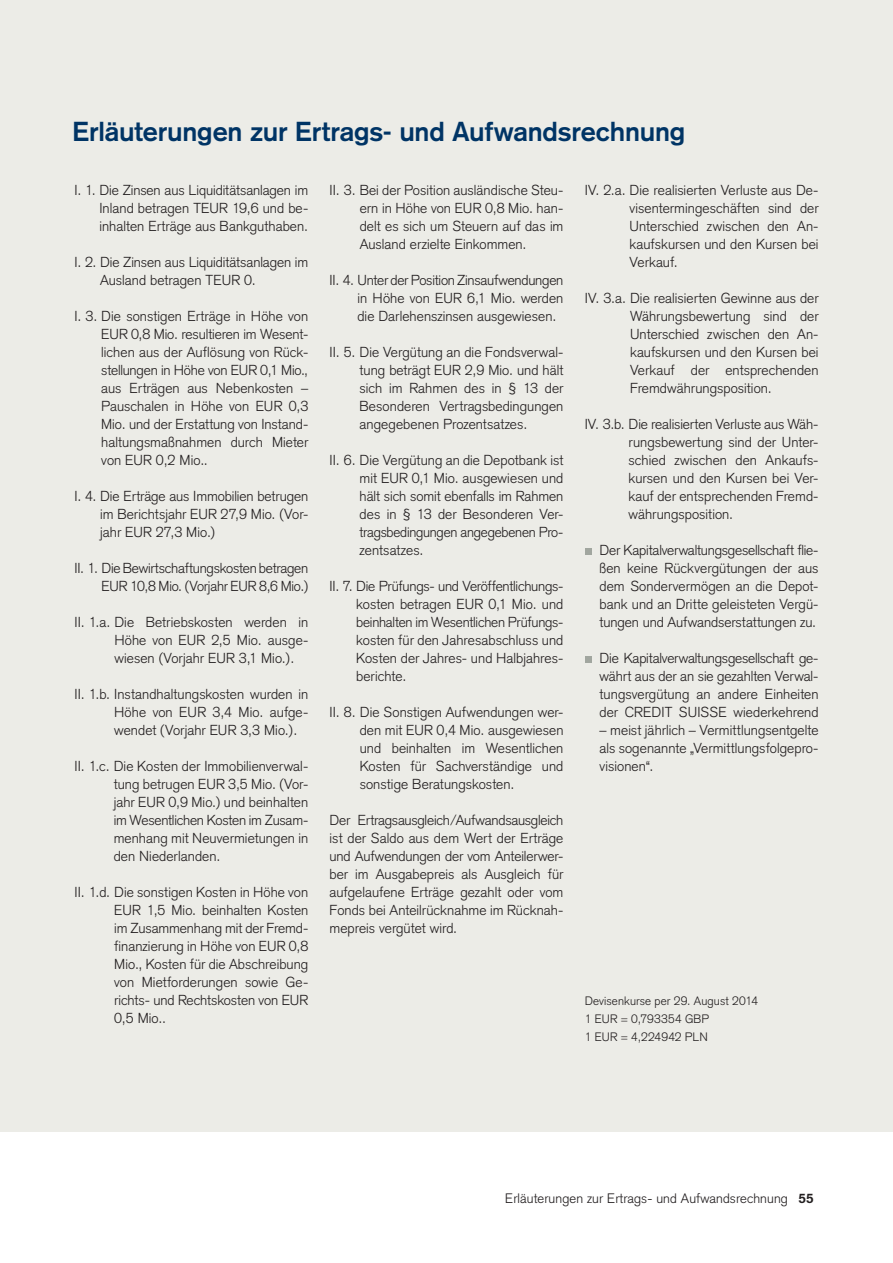
<style>
.page{position:relative;width:893px;height:1263px;background:#fff}
.page>*{position:absolute;margin:0;border:0;box-sizing:border-box;transform-origin:0 0}
.t1{font:700 27px "Akzidenz Grotesk";letter-spacing:-.005em;color:#003465}
.t2{font:300 14.25px/18px "Akzidenz Grotesk";letter-spacing:.005em;color:#231f20;text-align:justify}
.t3{font:300 14.25px/18px "Akzidenz Grotesk";letter-spacing:-.015em;color:#231f20;text-align:right}
.t4{font:300 13.5px "Akzidenz Grotesk";letter-spacing:.01em;color:#231f20}
.t5{font:300 12px/18px "Akzidenz Grotesk";letter-spacing:.015em;color:#231f20}
.s1{font-weight:700}
</style>
<div class="page">
<div style="left:0;top:0;width:893px;height:1131px;background:#ecece7"></div>
<div style="left:585px;top:548px;width:6px;height:7px;background:#a1a69f"></div>
<div style="left:585px;top:656px;width:6px;height:7px;background:#a1a69f"></div>
<p class="t1" style="left:73px;top:116px;width:614px">Erläuterungen zur Ertrags- und Aufwandsrechnung</p>
<p class="t2" style="left:99px;top:181px;width:210px;text-indent:-25px">I. 1. Die Zinsen aus Liquiditätsanlagen im Inland betragen TEUR 19,6 und be&shy;inhalten Erträge aus Bankguthaben.</p>
<p class="t2" style="left:100px;top:253px;width:210px;text-indent:-26px">I. 2. Die Zinsen aus Liquiditätsanlagen im<br>Ausland betragen TEUR 0.</p>
<p class="t2" style="left:101px;top:307px;width:209px;text-indent:-27px">I. 3. Die sonstigen Erträge in Höhe von EUR 0,8 Mio. resultieren im Wesent&shy;lichen aus der Auflösung von Rück&shy;stellungen in Höhe von EUR 0,1 Mio., aus Erträgen aus Nebenkosten – Pauschalen in Höhe von EUR 0,3<br>Mio. und der Erstattung von Instand&shy;haltungsmaßnahmen durch Mieter von EUR 0,2 Mio..</p>
<p class="t2" style="left:100px;top:487px;width:210px;text-indent:-26px">I. 4. Die Erträge aus Immobilien betrugen im Berichtsjahr EUR 27,9 Mio. (Vor&shy;jahr EUR 27,3 Mio.)</p>
<p class="t3" style="left:74px;top:559px;width:235px">II. 1. Die Bewirtschaftungskosten betragen<br>EUR 10,8 Mio. (Vorjahr EUR 8,6 Mio.)</p>
<p class="t2" style="left:114px;top:613px;width:195px;text-indent:-40px">II. 1.a. Die Betriebskosten werden in Höhe von EUR 2,5 Mio. ausge&shy;wiesen (Vorjahr EUR 3,1 Mio.).</p>
<p class="t2" style="left:114px;top:685px;width:196px;text-indent:-40px">II. 1.b. Instandhaltungskosten wurden in Höhe von EUR 3,4 Mio. aufge&shy;wendet (Vorjahr EUR 3,3 Mio.).</p>
<p class="t2" style="left:114px;top:757px;width:196px;text-indent:-39px">II. 1.c. Die Kosten der Immobilienverwal&shy;tung betrugen EUR 3,5 Mio. (Vor&shy;jahr EUR 0,9 Mio.) und beinhalten im Wesentlichen Kosten im Zusam&shy;menhang mit Neuvermietungen in den Niederlanden.</p>
<p class="t2" style="left:114px;top:883px;width:196px;text-indent:-40px">II. 1.d. Die sonstigen Kosten in Höhe von EUR 1,5 Mio. beinhalten Kosten im Zusammenhang mit der Fremd&shy;finanzierung in Höhe von EUR 0,8<br>Mio., Kosten für die Abschreibung von Mietforderungen sowie Ge&shy;richts- und Rechtskosten von EUR 0,5 Mio..</p>
<p class="t2" style="left:360px;top:181px;width:205px;text-indent:-30px">II. 3. Bei der Position ausländische Steu&shy;ern in Höhe von EUR 0,8 Mio. han&shy;delt es sich um Steuern auf das im Ausland erzielte Einkommen.</p>
<p class="t2" style="left:357px;top:271px;width:207px;text-indent:-28px">II. 4. Unter der Position Zinsaufwendungen in Höhe von EUR 6,1 Mio. werden die Darlehenszinsen ausgewiesen.</p>
<p class="t2" style="left:360px;top:343px;width:205px;text-indent:-30px">II. 5. Die Vergütung an die Fondsverwal&shy;tung beträgt EUR 2,9 Mio. und hält sich im Rahmen des in § 13 der Besonderen Vertragsbedingungen angegebenen Prozentsatzes.</p>
<p class="t2" style="left:360px;top:451px;width:205px;text-indent:-30px">II. 6. Die Vergütung an die Depotbank ist mit EUR 0,1 Mio. ausgewiesen und hält sich somit ebenfalls im Rahmen des in § 13 der Besonderen Ver&shy;tragsbedingungen angegebenen Pro&shy;zentsatzes.</p>
<p class="t2" style="left:356px;top:577px;width:209px;text-indent:-27px">II. 7. Die Prüfungs- und Veröffentlichungs&shy;kosten betragen EUR 0,1 Mio. und beinhalten im Wesentlichen Prüfungs&shy;kosten für den Jahresabschluss und Kosten der Jahres- und Halbjahres&shy;berichte.</p>
<p class="t2" style="left:360px;top:703px;width:205px;text-indent:-30px">II. 8. Die Sonstigen Aufwendungen wer&shy;den mit EUR 0,4 Mio. ausgewiesen und beinhalten im Wesentlichen Kosten für Sachverständige und sonstige Beratungskosten.</p>
<p class="t2" style="left:330px;top:811px;width:235px">Der Ertragsausgleich/Aufwandsausgleich ist der Saldo aus dem Wert der Erträge und Aufwendungen der vom Anteilerwer&shy;ber im Ausgabepreis als Ausgleich für aufgelaufene Erträge gezahlt oder vom Fonds bei Anteilrücknahme im Rücknah&shy;mepreis vergütet wird.</p>
<p class="t2" style="left:630px;top:181px;width:190px;text-indent:-45px">IV. 2.a. Die realisierten Verluste aus De&shy;visentermingeschäften sind der Unterschied zwischen den An&shy;kaufskursen und den Kursen bei Verkauf.</p>
<p class="t2" style="left:630px;top:289px;width:190px;text-indent:-45px">IV. 3.a. Die realisierten Gewinne aus der Währungsbewertung sind der Unterschied zwischen den An&shy;kaufskursen und den Kursen bei Verkauf der entsprechenden Fremdwährungsposition.</p>
<p class="t2" style="left:629px;top:415px;width:191px;text-indent:-44px">IV. 3.b. Die realisierten Verluste aus Wäh&shy;rungsbewertung sind der Unter&shy;schied zwischen den Ankaufs&shy;kursen und den Kursen bei Ver&shy;kauf der entsprechenden Fremd&shy;währungsposition.</p>
<p class="t2" style="left:600px;top:541px;width:220px">Der Kapitalverwaltungsgesellschaft flie&shy;ßen keine Rückvergütungen der aus dem Sondervermögen an die Depot&shy;bank und an Dritte geleisteten Vergü&shy;tungen und Aufwandserstattungen zu.</p>
<p class="t2" style="left:600px;top:649px;width:220px">Die Kapitalverwaltungsgesellschaft ge&shy;währt aus der an sie gezahlten Verwal&shy;tungsvergütung an andere Einheiten der CREDIT SUISSE wiederkehrend</p>
<p class="t2" style="left:600px;top:721px;width:220px">– meist jährlich – Vermittlungsentgelte als sogenannte „Vermittlungsfolgepro&shy;visionen“.</p>
<p class="t5" style="left:585px;top:992px;width:175px">Devisenkurse per 29. August 2014<br>1 EUR = 0,793354 GBP<br>1 EUR = 4,224942 PLN</p>
<p class="t4" style="left:505px;top:1191px;width:310px">Erläuterungen zur Ertrags- und Aufwandsrechnung <span class="s1">55</span></p>
</div>
